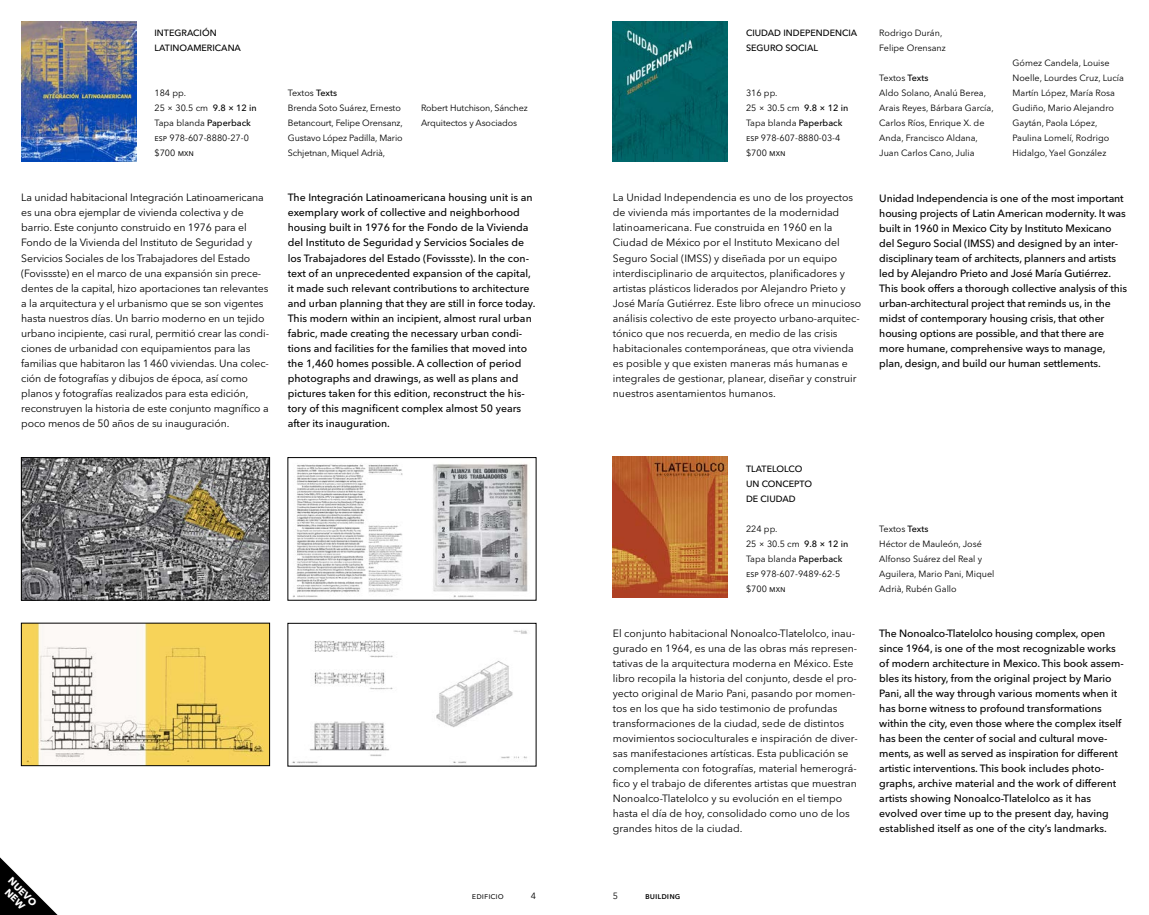
<style>
.page{position:relative;width:1149px;height:915px;background:#fff}
.page>*{position:absolute;margin:0;border:0;box-sizing:border-box;transform-origin:0 0}
.t1{font:10.5px/15px "Avenir Next W1 G";color:#000}
.t2{font:500 10.5px/15px "Avenir Next W1 G";letter-spacing:-.005em;color:#000}
.t3{font:700 9.75px/10.5px "Avenir Next W1 G";color:#fff;text-align:center}
.t4{font:9px/15px "Avenir Next W1 G";color:#000}
.t5{font:500 9px/15px "Avenir Next W1 G";color:#000}
.s1{font-weight:500}
</style>
<div class="page">
<img style="left:612px;top:21px;width:115px;height:141px">
<img style="left:612px;top:456px;width:115px;height:141px">
<img style="left:21px;top:21px;width:115px;height:141px">
<img style="left:23px;top:624px;width:244px;height:139px">
<img style="left:292px;top:464px;width:236px;height:134px">
<div style="left:288px;top:457px;width:248px;height:143px;border:1px solid #000"></div>
<img style="left:23px;top:459px;width:244px;height:139px">
<div style="left:21px;top:457px;width:248px;height:143px;border:1px solid #000"></div>
<img style="left:292px;top:630px;width:235px;height:134px">
<div style="left:288px;top:623px;width:248px;height:143px;border:1px solid #000"></div>
<svg style="left:0;top:857px;width:57px;height:57px"></svg>
<p class="t5" style="left:154px;top:26px;width:88px">INTEGRACIÓN<br>LATINOAMERICANA</p>
<p class="t4" style="left:154px;top:86px;width:104px">184 pp.<br>25 × 30.5 cm <span class="s1">9.8 × 12 in<br></span>Tapa blanda <span class="s1">Paperback </span>esp 978-607-8880-27-0 $700 MXN</p>
<p class="t4" style="left:288px;top:86px;width:116px">Textos <span class="s1">Texts<br></span>Brenda Soto Suárez, Ernesto<br>Betancourt, Felipe Orensanz,<br>Gustavo López Padilla, Mario<br>Schjetnan, Miquel Adrià,</p>
<p class="t4" style="left:421px;top:101px;width:108px">Robert Hutchison, Sánchez<br>Arquitectos y Asociados</p>
<p class="t1" style="left:21px;top:190px;width:249px">La unidad habitacional Integración Latinoamericana es una obra ejemplar de vivienda colectiva y de barrio. Este conjunto construido en 1976 para el Fondo de la Vivienda del Instituto de Seguridad y Servicios Sociales de los Trabajadores del Estado (Fovissste) en el marco de una expansión sin prece&shy;dentes de la capital, hizo aportaciones tan relevantes a la arquitectura y el urbanismo que se son vigentes hasta nuestros días. Un barrio moderno en un tejido urbano incipiente, casi rural, permitió crear las condi&shy;ciones de urbanidad con equipamientos para las familias que habitaron las 1460 viviendas. Una colec&shy;ción de fotografías y dibujos de época, así como planos y fotografías realizados para esta edición, reconstruyen la historia de este conjunto magnífico a poco menos de 50 años de su inauguración.</p>
<p class="t2" style="left:288px;top:190px;width:249px">The Integración Latinoamericana housing unit is an exemplary work of collective and neighborhood housing built in 1976 for the Fondo de la Vivienda del Instituto de Seguridad y Servicios Sociales de los Trabajadores del Estado (Fovissste). In the con&shy;text of an unprecedented expansion of the capital, it made such relevant contributions to architecture and urban planning that they are still in force today.<br>This modern within an incipient, almost rural urban fabric, made creating the necessary urban condi&shy;tions and facilities for the families that moved into the 1,460 homes possible. A collection of period photographs and drawings, as well as plans and pictures taken for this edition, reconstruct the his&shy;tory of this magnificent complex almost 50 years after its inauguration.</p>
<p class="t5" style="left:745px;top:26px;width:113px">CIUDAD INDEPENDENCIA<br>SEGURO SOCIAL</p>
<p class="t4" style="left:745px;top:86px;width:104px">316 pp.<br>25 × 30.5 cm <span class="s1">9.8 × 12 in<br></span>Tapa blanda <span class="s1">Paperback </span>esp 978-607-8880-03-4 $700 MXN</p>
<p class="t4" style="left:879px;top:26px;width:68px">Rodrigo Durán,<br>Felipe Orensanz</p>
<p class="t4" style="left:879px;top:71px;width:116px">Textos <span class="s1">Texts<br></span>Aldo Solano, Analú Berea,<br>Arais Reyes, Bárbara García,<br>Carlos Ríos, Enrique X. de<br>Anda, Francisco Aldana,<br>Juan Carlos Cano, Julia</p>
<p class="t4" style="left:1012px;top:56px;width:113px">Gómez Candela, Louise<br>Noelle, Lourdes Cruz, Lucía<br>Martín López, María Rosa<br>Gudiño, Mario Alejandro<br>Gaytán, Paola López,<br>Paulina Lomelí, Rodrigo<br>Hidalgo, Yael González</p>
<p class="t1" style="left:612px;top:190px;width:250px">La Unidad Independencia es uno de los proyectos de vivienda más importantes de la modernidad latinoamericana. Fue construida en 1960 en la Ciudad de México por el Instituto Mexicano del Seguro Social (IMSS) y diseñada por un equipo interdisciplinario de arquitectos, planificadores y artistas plásticos liderados por Alejandro Prieto y José María Gutiérrez. Este libro ofrece un minucioso análisis colectivo de este proyecto urbano-arquitec&shy;tónico que nos recuerda, en medio de las crisis habitacionales contemporáneas, que otra vivienda es posible y que existen maneras más humanas e integrales de gestionar, planear, diseñar y construir nuestros asentamientos humanos.</p>
<p class="t2" style="left:879px;top:190px;width:249px">Unidad Independencia is one of the most important housing projects of Latin American modernity. It was built in 1960 in Mexico City by Instituto Mexicano del Seguro Social (IMSS) and designed by an inter&shy;disciplinary team of architects, planners and artists led by Alejandro Prieto and José María Gutiérrez.<br>This book offers a thorough collective analysis of this urban-architectural project that reminds us, in the midst of contemporary housing crisis, that other housing options are possible, and that there are more humane, comprehensive ways to manage, plan, design, and build our human settlements.</p>
<p class="t5" style="left:745px;top:461px;width:68px">TLATELOLCO<br>UN CONCEPTO<br>DE CIUDAD</p>
<p class="t4" style="left:745px;top:521px;width:104px">224 pp.<br>25 × 30.5 cm <span class="s1">9.8 × 12 in<br></span>Tapa blanda <span class="s1">Paperback </span>esp 978-607-9489-62-5 $700 MXN</p>
<p class="t4" style="left:879px;top:521px;width:117px">Textos <span class="s1">Texts<br></span>Héctor de Mauleón, José<br>Alfonso Suárez del Real y<br>Aguilera, Mario Pani, Miquel<br>Adrià, Rubén Gallo</p>
<p class="t1" style="left:612px;top:625px;width:246px">El conjunto habitacional Nonoalco-Tlatelolco, inau&shy;gurado en 1964, es una de las obras más represen&shy;tativas de la arquitectura moderna en México. Este libro recopila la historia del conjunto, desde el pro&shy;yecto original de Mario Pani, pasando por momen&shy;tos en los que ha sido testimonio de profundas transformaciones de la ciudad, sede de distintos movimientos socioculturales e inspiración de diver&shy;sas manifestaciones artísticas. Esta publicación se complementa con fotografías, material hemerográ&shy;fico y el trabajo de diferentes artistas que muestran Nonoalco-Tlatelolco y su evolución en el tiempo hasta el día de hoy, consolidado como uno de los grandes hitos de la ciudad.</p>
<p class="t2" style="left:879px;top:625px;width:246px">The Nonoalco-Tlatelolco housing complex, open since 1964, is one of the most recognizable works of modern architecture in Mexico. This book assem&shy;bles its history, from the original project by Mario Pani, all the way through various moments when it has borne witness to profound transformations within the city, even those where the complex itself has been the center of social and cultural move&shy;ments, as well as served as inspiration for different artistic interventions. This book includes photo&shy;graphs, archive material and the work of different artists showing Nonoalco-Tlatelolco as it has evolved over time up to the present day, having established itself as one of the city’s landmarks.</p>
<p class="t3" style="left:14px;top:874px;width:37px;rotate:45deg">NUEVO<br>NEW</p>
<p class="t4" style="left:471px;top:888px;width:34px">edificio</p>
<p class="t4" style="left:531px;top:888px;width:7px">4</p>
<p class="t4" style="left:612px;top:888px;width:7px">5</p>
<p class="t5" style="left:645px;top:888px;width:37px">building</p>
</div>
